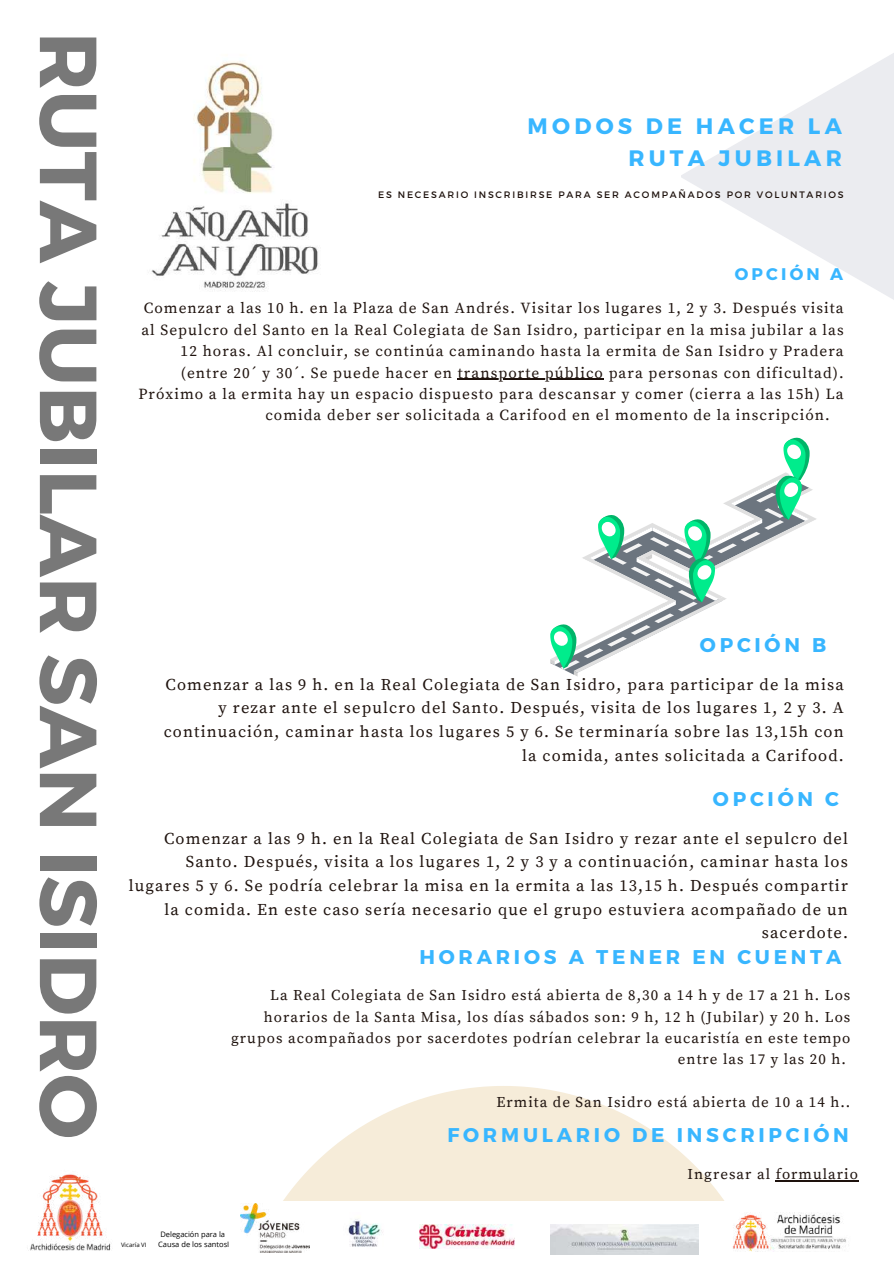
<style>
.page{position:relative;width:894px;height:1264px;background:#fff}
.page>*{position:absolute;margin:0;border:0;box-sizing:border-box;transform-origin:0 0}
.t1{font:700 80.7px "Montserrat";color:#787878}
.t2{font:700 22.35px/32.7px "Montserrat";letter-spacing:.19em;color:#38b6ff;text-align:right}
.t3{font:700 19.8px "Montserrat";letter-spacing:.19em;color:#38b6ff}
.t4{font:700 16.8px "Montserrat";letter-spacing:.19em;color:#38b6ff}
.t5{font:16.35px/23.7px "Source Serif Pro";letter-spacing:.07em;color:#1e120d;text-align:right}
.t6{font:15.3px "Source Serif Pro";letter-spacing:.07em;color:#1e120d}
.t7{font:14.85px "Source Serif Pro";letter-spacing:.07em;color:#1e120d}
.t8{font:9.3px "Montserrat";letter-spacing:.19em;color:#1e120d}
.t9{font:7.5px/10.1px "Open Sans";color:#000}
.t10{font:6px "Open Sans";color:#000}
</style>
<div class="page">
<svg style="left:681px;top:54px;width:212px;height:245px"></svg>
<svg style="left:283px;top:1086px;width:441px;height:115px;fill:#f6ecd9"></svg>
<img style="left:151px;top:61px;width:167px;height:231px">
<svg style="left:550px;top:437px;width:266px;height:239px"></svg>
<img style="left:240px;top:1203px;width:69px;height:49px">
<img style="left:733px;top:1212px;width:113px;height:39px">
<hr style="left:458px;top:378px;width:146px;height:2px;background:#1e120d">
<hr style="left:775px;top:1180px;width:83px;height:1px;background:#1e120d">
<img style="left:27px;top:1174px;width:84px;height:77px">
<img style="left:348px;top:1219px;width:35px;height:28px">
<img style="left:419px;top:1224px;width:95px;height:24px">
<img style="left:550px;top:1224px;width:148px;height:30px">
<h1 class="t1" style="left:121px;top:32px;width:1108px;rotate:90deg">RUTA JUBILAR SAN ISIDRO</h1>
<h2 class="t2" style="left:527px;top:108px;width:316px">MODOS DE HACER LA<br>RUTA JUBILAR</h2>
<p class="t8" style="left:378px;top:189px;width:467px">ES NECESARIO INSCRIBIRSE PARA SER ACOMPAÑADOS POR VOLUNTARIOS</p>
<p class="t4" style="left:734px;top:263px;width:110px">OPCIÓN A</p>
<p class="t6" style="left:144px;top:299px;width:701px">Comenzar a las 10 h. en la Plaza de San Andrés. Visitar los lugares 1, 2 y 3. Después visita</p>
<p class="t6" style="left:141px;top:320px;width:703px">al Sepulcro del Santo en la Real Colegiata de San Isidro, participar en la misa jubilar a las</p>
<p class="t6" style="left:180px;top:342px;width:664px">12 horas. Al concluir, se continúa caminando hasta la ermita de San Isidro y Pradera</p>
<p class="t6" style="left:181px;top:363px;width:664px">(entre 20´ y 30´. Se puede hacer en transporte público para personas con dificultad).</p>
<p class="t6" style="left:138px;top:385px;width:706px">Próximo a la ermita hay un espacio dispuesto para descansar y comer (cierra a las 15h) La</p>
<p class="t6" style="left:265px;top:406px;width:565px">comida deber ser solicitada a Carifood en el momento de la inscripción.</p>
<p class="t3" style="left:699px;top:632px;width:128px">OPCIÓN B</p>
<p class="t5" style="left:164px;top:673px;width:681px">Comenzar a las 9 h. en la Real Colegiata de San Isidro, para participar de la misa y rezar ante el sepulcro del Santo. Después, visita de los lugares 1, 2 y 3. A continuación, caminar hasta los lugares 5 y 6. Se terminaría sobre las 13,15h con la comida, antes solicitada a Carifood.</p>
<p class="t3" style="left:712px;top:786px;width:127px">OPCIÓN C</p>
<p class="t5" style="left:129px;top:827px;width:720px">Comenzar a las 9 h. en la Real Colegiata de San Isidro y rezar ante el sepulcro del Santo. Después, visita a los lugares 1, 2 y 3 y a continuación, caminar hasta los lugares 5 y 6. Se podría celebrar la misa en la ermita a las 13,15 h. Después compartir la comida. En este caso sería necesario que el grupo estuviera acompañado de un sacerdote.</p>
<p class="t3" style="left:419px;top:943px;width:423px">HORARIOS A TENER EN CUENTA</p>
<p class="t7" style="left:270px;top:986px;width:581px">La Real Colegiata de San Isidro está abierta de 8,30 a 14 h y de 17 a 21 h. Los</p>
<p class="t7" style="left:264px;top:1007px;width:588px">horarios de la Santa Misa, los días sábados son: 9 h, 12 h (Jubilar) y 20 h. Los</p>
<p class="t7" style="left:231px;top:1029px;width:620px">grupos acompañados por sacerdotes podrían celebrar la eucaristía en este tempo</p>
<p class="t7" style="left:677px;top:1050px;width:169px">entre las 17 y las 20 h.</p>
<p class="t7" style="left:496px;top:1093px;width:355px">Ermita de San Isidro está abierta de 10 a 14 h..</p>
<p class="t3" style="left:447px;top:1122px;width:403px">FORMULARIO DE INSCRIPCIÓN</p>
<p class="t7" style="left:687px;top:1165px;width:172px">Ingresar al formulario</p>
<p class="t10" style="left:121px;top:1240px;width:27px">Vicaría VI</p>
<p class="t9" style="left:158px;top:1228px;width:73px">Delegación para la<br>Causa de los santosI</p>
</div>
